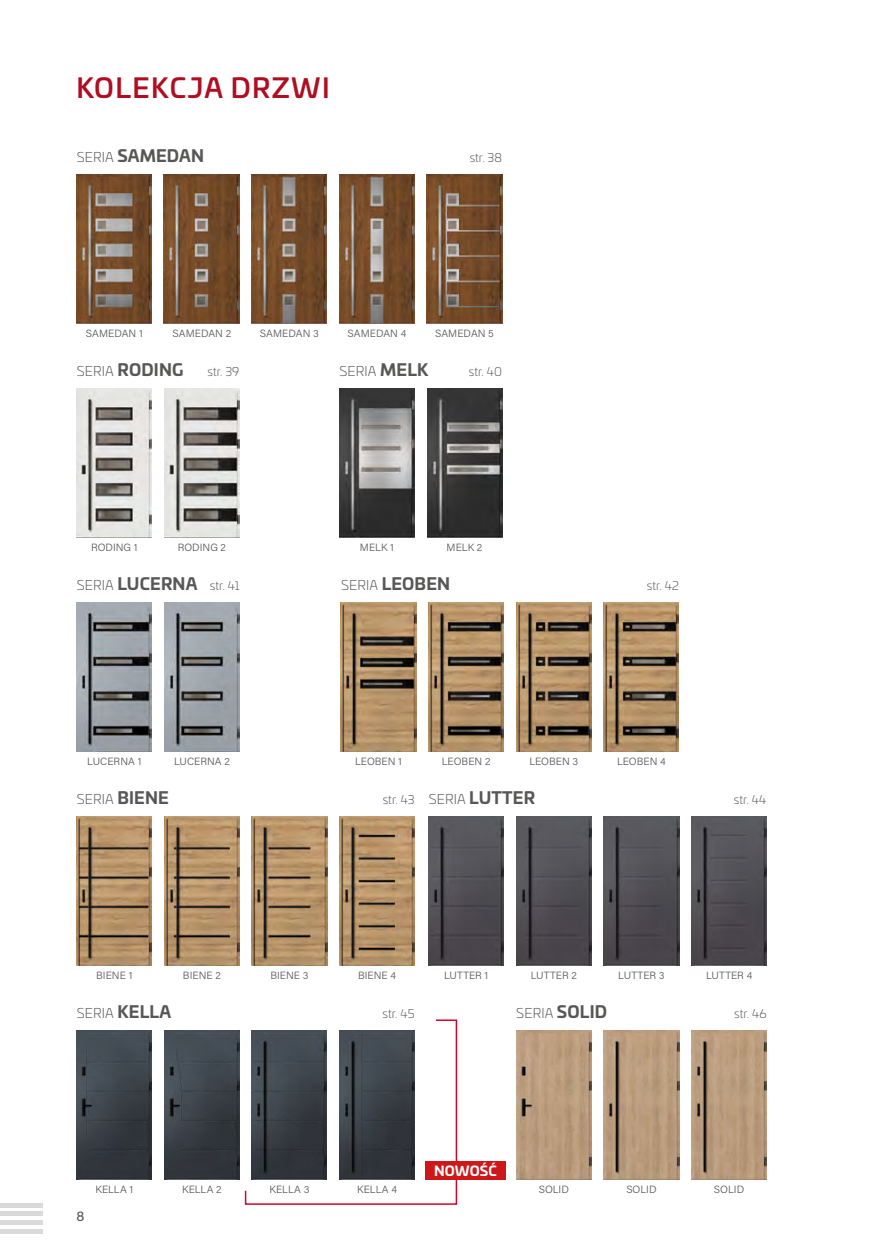
<style>
.page{position:relative;width:872px;height:1255px;background:#fff}
.page>*{position:absolute;margin:0;border:0;box-sizing:border-box;transform-origin:0 0}
.t1{font:500 27px "Univia Pro";letter-spacing:.05em;color:#af0d21}
.t2{font:700 16.5px "Univia Pro";letter-spacing:.01em;color:#575756}
.t3{font:300 13.5px "Univia Pro";letter-spacing:.01em;color:#575756}
.t4{font:700 13.5px "Univia Pro";letter-spacing:.01em;color:#fff}
.t5{font:500 13.5px "Acumin Pro";color:#575756}
.t6{font:300 12px "Univia Pro";color:#575756}
.t7{font:300 10.5px "Acumin Pro";color:#575756}
.s1{font-weight:300;font-size:13.5px}
.s2{font-weight:700;font-size:16.5px}
.s3{font-weight:300;font-size:12px}
.s4{font-size:13.5px}
</style>
<div class="page">
<img style="left:164px;top:174px;width:75px;height:149px">
<img style="left:77px;top:174px;width:75px;height:149px">
<img style="left:252px;top:174px;width:75px;height:149px">
<img style="left:339px;top:174px;width:75px;height:149px">
<img style="left:427px;top:174px;width:75px;height:149px">
<img style="left:77px;top:388px;width:75px;height:149px">
<img style="left:164px;top:388px;width:75px;height:149px">
<img style="left:339px;top:388px;width:75px;height:149px">
<img style="left:427px;top:388px;width:75px;height:149px">
<img style="left:77px;top:602px;width:75px;height:149px">
<img style="left:164px;top:602px;width:75px;height:149px">
<img style="left:341px;top:602px;width:75px;height:149px">
<img style="left:516px;top:602px;width:75px;height:149px">
<img style="left:428px;top:602px;width:76px;height:149px">
<img style="left:604px;top:602px;width:75px;height:149px">
<img style="left:77px;top:816px;width:75px;height:149px">
<img style="left:164px;top:816px;width:75px;height:149px">
<img style="left:252px;top:816px;width:75px;height:149px">
<img style="left:339px;top:816px;width:75px;height:149px">
<img style="left:428px;top:816px;width:76px;height:149px">
<img style="left:516px;top:816px;width:75px;height:149px">
<img style="left:604px;top:816px;width:75px;height:149px">
<img style="left:691px;top:816px;width:75px;height:149px">
<img style="left:77px;top:1030px;width:75px;height:148px">
<img style="left:164px;top:1030px;width:75px;height:148px">
<img style="left:516px;top:1030px;width:75px;height:148px">
<img style="left:604px;top:1030px;width:75px;height:148px">
<img style="left:691px;top:1030px;width:75px;height:148px">
<div style="left:0;top:1202px;width:43px;height:5px;background:#dadada"></div>
<hr style="left:0;top:1220px;width:43px;height:4px;background:#dadada">
<div style="left:0;top:1211px;width:43px;height:5px;background:#dadada"></div>
<div style="left:0;top:1228px;width:43px;height:5px;background:#dadada"></div>
<svg style="left:244px;top:1019px;width:214px;height:186px"></svg>
<div style="left:425px;top:1161px;width:81px;height:18px;background:#cd1719"></div>
<h1 class="t1" style="left:77px;top:67px;width:255px">KOLEKCJA DRZWI</h1>
<h2 class="t2" style="left:77px;top:143px;width:129px"><span class="s1">SERIA</span> SAMEDAN</h2>
<p class="t6" style="left:470px;top:149px;width:34px">str. 38</p>
<p class="t7" style="left:86px;top:326px;width:58px">SAMEDAN 1</p>
<p class="t7" style="left:173px;top:326px;width:60px">SAMEDAN 2</p>
<p class="t7" style="left:260px;top:326px;width:60px">SAMEDAN 3</p>
<p class="t7" style="left:347px;top:326px;width:60px">SAMEDAN 4</p>
<p class="t7" style="left:435px;top:326px;width:60px">SAMEDAN 5</p>
<h2 class="t2" style="left:77px;top:357px;width:108px"><span class="s1">SERIA</span> RODING</h2>
<p class="t6" style="left:207px;top:363px;width:33px">str. 39</p>
<p class="t3" style="left:339px;top:362px;width:90px">SERIA <span class="s2">MELK</span></p>
<p class="t6" style="left:469px;top:363px;width:35px">str. 40</p>
<p class="t7" style="left:91px;top:540px;width:48px">RODING 1</p>
<p class="t7" style="left:178px;top:540px;width:50px">RODING 2</p>
<p class="t7" style="left:360px;top:540px;width:35px">MELK 1</p>
<p class="t7" style="left:446px;top:540px;width:37px">MELK 2</p>
<h2 class="t2" style="left:77px;top:571px;width:164px"><span class="s1">SERIA</span> LUCERNA <span class="s3">str. 41</span></h2>
<h2 class="t2" style="left:341px;top:571px;width:111px"><span class="s1">SERIA</span> LEOBEN</h2>
<p class="t6" style="left:647px;top:577px;width:34px">str. 42</p>
<p class="t7" style="left:87px;top:754px;width:56px">LUCERNA 1</p>
<p class="t7" style="left:174px;top:754px;width:57px">LUCERNA 2</p>
<p class="t7" style="left:355px;top:754px;width:48px">LEOBEN 1</p>
<p class="t7" style="left:442px;top:754px;width:50px">LEOBEN 2</p>
<p class="t7" style="left:529px;top:754px;width:50px">LEOBEN 3</p>
<p class="t7" style="left:617px;top:754px;width:50px">LEOBEN 4</p>
<p class="t3" style="left:77px;top:789px;width:94px">SERIA <span class="s2">BIENE</span></p>
<p class="t6" style="left:383px;top:791px;width:154px">str. 43 <span class="s4">SERIA</span> <span class="s2">LUTTER</span></p>
<p class="t6" style="left:734px;top:791px;width:34px">str. 44</p>
<p class="t7" style="left:96px;top:968px;width:38px">BIENE 1</p>
<p class="t7" style="left:183px;top:968px;width:39px">BIENE 2</p>
<p class="t7" style="left:270px;top:968px;width:40px">BIENE 3</p>
<p class="t7" style="left:358px;top:968px;width:40px">BIENE 4</p>
<p class="t7" style="left:444px;top:968px;width:46px">LUTTER 1</p>
<p class="t7" style="left:531px;top:968px;width:48px">LUTTER 2</p>
<p class="t7" style="left:618px;top:968px;width:48px">LUTTER 3</p>
<p class="t7" style="left:706px;top:968px;width:48px">LUTTER 4</p>
<p class="t3" style="left:77px;top:1003px;width:96px">SERIA <span class="s2">KELLA</span></p>
<p class="t6" style="left:382px;top:1005px;width:34px">str. 45</p>
<p class="t3" style="left:516px;top:1003px;width:92px">SERIA <span class="s2">SOLID</span></p>
<p class="t6" style="left:734px;top:1005px;width:34px">str. 46</p>
<p class="t4" style="left:434px;top:1159px;width:64px">NOWOŚĆ</p>
<p class="t5" style="left:77px;top:1207px;width:9px">8</p>
<p class="t7" style="left:95px;top:1182px;width:39px">KELLA 1</p>
<p class="t7" style="left:182px;top:1182px;width:41px">KELLA 2</p>
<p class="t7" style="left:269px;top:1182px;width:42px">KELLA 3</p>
<p class="t7" style="left:357px;top:1182px;width:41px">KELLA 4</p>
<p class="t7" style="left:539px;top:1182px;width:32px">SOLID</p>
<p class="t7" style="left:626px;top:1182px;width:32px">SOLID</p>
<p class="t7" style="left:714px;top:1182px;width:32px">SOLID</p>
</div>
